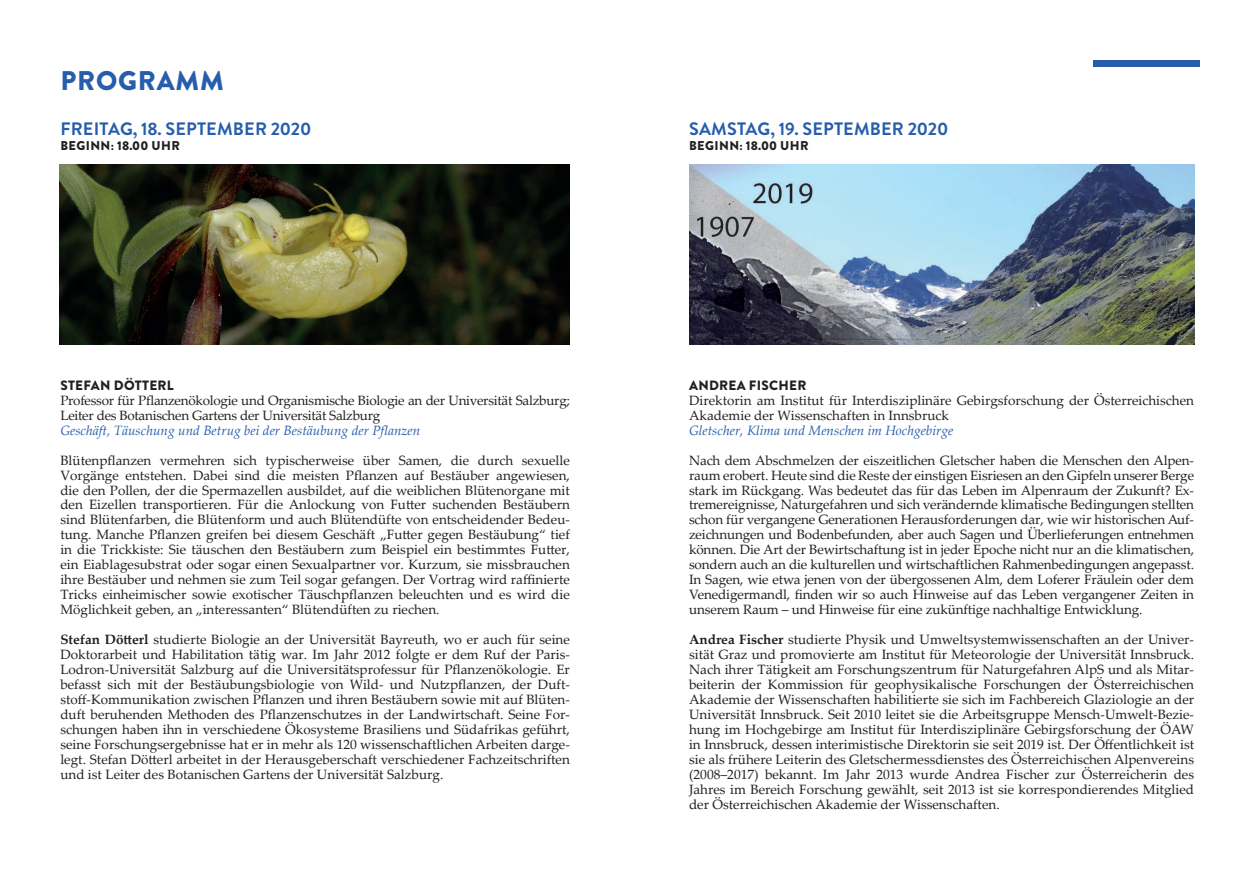
<style>
.page{position:relative;width:1259px;height:893px;background:#fff}
.page>*{position:absolute;margin:0;border:0;box-sizing:border-box;transform-origin:0 0}
.t1{font:900 27px "Brandon Grotesque";letter-spacing:.03em;color:#275eac}
.t2{font:700 18px "Brandon Grotesque";letter-spacing:.01em;color:#275eac}
.t3{font:13.5px/15px "Palatino Linotype";color:#231f20;text-align:justify}
.t4{font:13.5px/15px "Palatino Linotype";letter-spacing:-.02em;color:#231f20}
.t5{font:italic 13.5px "Palatino Linotype";color:#275eac}
.t6{font:900 13.5px "Brandon Grotesque";letter-spacing:.02em;color:#231f20}
.t7{font:900 12.75px "Brandon Grotesque";letter-spacing:.03em;color:#231f20}
.s1{font-weight:700}
</style>
<div class="page">
<div style="left:1093px;top:60px;width:106px;height:7px;background:#275eac"></div>
<img style="left:689px;top:165px;width:505px;height:180px">
<img style="left:60px;top:165px;width:510px;height:180px">
<h1 class="t1" style="left:61px;top:61px;width:165px">PROGRAMM</h1>
<h2 class="t2" style="left:60px;top:116px;width:252px">FREITAG, 18. SEPTEMBER 2020</h2>
<p class="t7" style="left:60px;top:136px;width:121px">BEGINN: 18.00 UHR</p>
<p class="t6" style="left:60px;top:375px;width:115px">STEFAN DÖTTERL</p>
<p class="t4" style="left:60px;top:392px;width:511px">Professor für Pflanzenökologie und Organismische Biologie an der Universität Salzburg;<br>Leiter des Botanischen Gartens der Universität Salzburg</p>
<p class="t5" style="left:60px;top:420px;width:361px">Geschäft, Täuschung und Betrug bei der Bestäubung der Pflanzen</p>
<p class="t3" style="left:60px;top:452px;width:511px">Blütenpflanzen vermehren sich typischerweise über Samen, die durch sexuelle Vorgänge entstehen. Dabei sind die meisten Pflanzen auf Bestäuber angewiesen, die den Pollen, der die Spermazellen ausbildet, auf die weiblichen Blütenorgane mit den Eizellen transportieren. Für die Anlockung von Futter suchenden Bestäubern sind Blütenfarben, die Blütenform und auch Blütendüfte von entscheidender Bedeu&shy;tung. Manche Pflanzen greifen bei diesem Geschäft „Futter gegen Bestäubung“ tief in die Trickkiste: Sie täuschen den Bestäubern zum Beispiel ein bestimmtes Futter, ein Eiablagesubstrat oder sogar einen Sexualpartner vor. Kurzum, sie missbrauchen ihre Bestäuber und nehmen sie zum Teil sogar gefangen. Der Vortrag wird raffinierte Tricks einheimischer sowie exotischer Täuschpflanzen beleuchten und es wird die Möglichkeit geben, an „interessanten“ Blütendüften zu riechen.</p>
<p class="t3" style="left:60px;top:632px;width:511px"><span class="s1">Stefan Dötterl</span> studierte Biologie an der Universität Bayreuth, wo er auch für seine Doktorarbeit und Habilitation tätig war. Im Jahr 2012 folgte er dem Ruf der Paris-Lodron-Universität Salzburg auf die Universitätsprofessur für Pflanzenökologie. Er befasst sich mit der Bestäubungsbiologie von Wild- und Nutzpflanzen, der Duft&shy;stoff-Kommunikation zwischen Pflanzen und ihren Bestäubern sowie mit auf Blüten&shy;duft beruhenden Methoden des Pflanzenschutzes in der Landwirtschaft. Seine For&shy;schungen haben ihn in verschiedene Ökosysteme Brasiliens und Südafrikas geführt, seine Forschungsergebnisse hat er in mehr als 120 wissenschaftlichen Arbeiten darge&shy;legt. Stefan Dötterl arbeitet in der Herausgeberschaft verschiedener Fachzeitschriften und ist Leiter des Botanischen Gartens der Universität Salzburg.</p>
<h2 class="t2" style="left:689px;top:116px;width:261px">SAMSTAG, 19. SEPTEMBER 2020</h2>
<p class="t7" style="left:689px;top:136px;width:121px">BEGINN: 18.00 UHR</p>
<p class="t6" style="left:689px;top:375px;width:119px">ANDREA FISCHER</p>
<p class="t3" style="left:689px;top:392px;width:506px">Direktorin am Institut für Interdisziplinäre Gebirgsforschung der Österreichischen<br>Akademie der Wissenschaften in Innsbruck</p>
<p class="t5" style="left:689px;top:420px;width:266px">Gletscher, Klima und Menschen im Hochgebirge</p>
<p class="t3" style="left:689px;top:452px;width:506px">Nach dem Abschmelzen der eiszeitlichen Gletscher haben die Menschen den Alpen&shy;raum erobert. Heute sind die Reste der einstigen Eisriesen an den Gipfeln unserer Berge stark im Rückgang. Was bedeutet das für das Leben im Alpenraum der Zukunft? Ex&shy;tremereignisse, Naturgefahren und sich verändernde klimatische Bedingungen stellten schon für vergangene Generationen Herausforderungen dar, wie wir historischen Auf&shy;zeichnungen und Bodenbefunden, aber auch Sagen und Überlieferungen entnehmen können. Die Art der Bewirtschaftung ist in jeder Epoche nicht nur an die klimatischen, sondern auch an die kulturellen und wirtschaftlichen Rahmenbedingungen angepasst.<br>In Sagen, wie etwa jenen von der übergossenen Alm, dem Loferer Fräulein oder dem Venedigermandl, finden wir so auch Hinweise auf das Leben vergangener Zeiten in unserem Raum – und Hinweise für eine zukünftige nachhaltige Entwicklung.</p>
<p class="t3" style="left:689px;top:632px;width:506px"><span class="s1">Andrea Fischer</span> studierte Physik und Umweltsystemwissenschaften an der Univer&shy;sität Graz und promovierte am Institut für Meteorologie der Universität Innsbruck.<br>Nach ihrer Tätigkeit am Forschungszentrum für Naturgefahren AlpS und als Mitar&shy;beiterin der Kommission für geophysikalische Forschungen der Österreichischen Akademie der Wissenschaften habilitierte sie sich im Fachbereich Glaziologie an der Universität Innsbruck. Seit 2010 leitet sie die Arbeitsgruppe Mensch-Umwelt-Bezie&shy;hung im Hochgebirge am Institut für Interdisziplinäre Gebirgsforschung der ÖAW in Innsbruck, dessen interimistische Direktorin sie seit 2019 ist. Der Öffentlichkeit ist sie als frühere Leiterin des Gletschermessdienstes des Österreichischen Alpenvereins (2008–2017) bekannt. Im Jahr 2013 wurde Andrea Fischer zur Österreicherin des Jahres im Bereich Forschung gewählt, seit 2013 ist sie korrespondierendes Mitglied der Österreichischen Akademie der Wissenschaften.</p>
</div>
